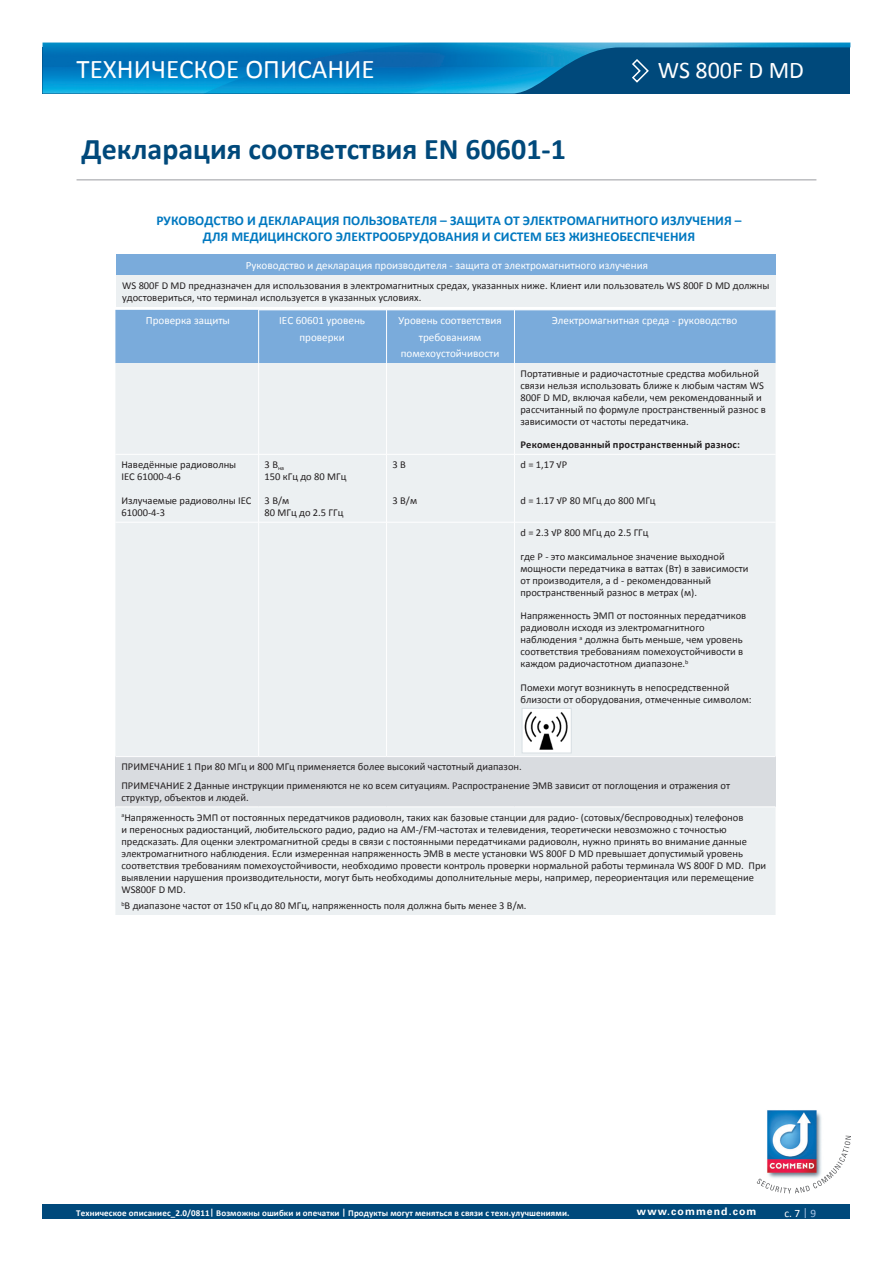
<style>
.page{position:relative;width:893px;height:1263px;background:#fff}
.page>*{position:absolute;margin:0;border:0;box-sizing:border-box;transform-origin:0 0}
.t1{font:700 30px "Calibri";color:#00497b}
.t2{font:27px "Calibri";color:#fff}
.t3{font:24px "Calibri";color:#fff}
.t4{font:700 13.5px/16.5px "Calibri";color:#0078c0}
.t5{font:11.25px "Calibri";color:#fff}
.t6{font:11.1px/16.5px "Calibri";color:#fff;text-align:center}
.t7{font:10.5px/12px "Calibri";color:#231f20}
.t8{font:700 10.5px "Calibri";letter-spacing:.02em;color:#231f20}
.t9{font:700 10.5px "Univers Com 65";letter-spacing:.1em;color:#fff}
.t10{font:700 9px "Calibri";letter-spacing:.01em;color:#fff}
.s1{color:#adc7e7}
</style>
<div class="page">
<img style="left:43px;top:43px;width:807px;height:51px">
<svg style="left:631px;top:58px;width:19px;height:26px"></svg>
<div style="left:43px;top:1204px;width:807px;height:15px;background:#00497b"></div>
<img style="left:767px;top:1110px;width:55px;height:26px">
<svg style="left:756px;top:1136px;width:94px;height:57px"></svg>
<hr style="left:77px;top:179px;width:739px;height:2px;background:#bcbdc0">
<div style="left:116px;top:254px;width:660px;height:21px;background:#7aabdb"></div>
<div style="left:116px;top:275px;width:660px;height:32px;background:#ecf0f2"></div>
<div style="left:115px;top:310px;width:660px;height:53px;background:#7aabdb"></div>
<div style="left:115px;top:363px;width:660px;height:552px;background:#ecf0f2"></div>
<div style="left:115px;top:455px;width:660px;height:67px;background:#ecf0f2"></div>
<div style="left:115px;top:757px;width:660px;height:50px;background:#d9dce0"></div>
<hr style="left:258px;top:310px;width:1px;height:53px;background:#fff">
<hr style="left:386px;top:310px;width:1px;height:53px;background:#fff">
<hr style="left:514px;top:310px;width:1px;height:53px;background:#fff">
<hr style="left:258px;top:363px;width:1px;height:91px;background:#fff">
<hr style="left:386px;top:363px;width:1px;height:91px;background:#fff">
<hr style="left:514px;top:363px;width:1px;height:91px;background:#fff">
<hr style="left:115px;top:454px;width:144px;height:1px;background:#fff">
<hr style="left:259px;top:454px;width:128px;height:1px;background:#fff">
<hr style="left:258px;top:454px;width:1px;height:68px;background:#fff">
<hr style="left:387px;top:454px;width:127px;height:1px;background:#fff">
<hr style="left:386px;top:454px;width:1px;height:68px;background:#fff">
<hr style="left:514px;top:454px;width:261px;height:1px;background:#fff">
<hr style="left:514px;top:454px;width:1px;height:68px;background:#fff">
<hr style="left:115px;top:522px;width:144px;height:1px;background:#fff">
<hr style="left:259px;top:522px;width:128px;height:1px;background:#fff">
<hr style="left:258px;top:522px;width:1px;height:234px;background:#fff">
<hr style="left:387px;top:522px;width:127px;height:1px;background:#fff">
<hr style="left:386px;top:522px;width:1px;height:234px;background:#fff">
<hr style="left:514px;top:522px;width:261px;height:1px;background:#fff">
<hr style="left:514px;top:522px;width:1px;height:234px;background:#fff">
<hr style="left:115px;top:756px;width:144px;height:1px;background:#fff">
<hr style="left:259px;top:756px;width:128px;height:1px;background:#fff">
<hr style="left:387px;top:756px;width:127px;height:1px;background:#fff">
<hr style="left:514px;top:756px;width:261px;height:1px;background:#fff">
<hr style="left:115px;top:806px;width:144px;height:1px;background:#fff">
<hr style="left:259px;top:806px;width:128px;height:1px;background:#fff">
<hr style="left:387px;top:806px;width:127px;height:1px;background:#fff">
<hr style="left:514px;top:806px;width:261px;height:1px;background:#fff">
<hr style="left:258px;top:310px;width:129px;height:1px;background:#fff">
<hr style="left:387px;top:310px;width:127px;height:1px;background:#fff">
<hr style="left:514px;top:310px;width:261px;height:1px;background:#fff">
<img style="left:524px;top:710px;width:46px;height:41px">
<div style="left:522px;top:708px;width:50px;height:45px;border:1px solid #d8dfe3"></div>
<h2 class="t2" style="left:77px;top:52px;width:300px">Техническое описание</h2>
<h1 class="t1" style="left:82px;top:129px;width:486px">Декларация соответствия EN 60601-1</h1>
<h3 class="t3" style="left:658px;top:54px;width:148px">WS 800F D MD</h3>
<p class="t4" style="left:156px;top:212px;width:32px">Руково</p>
<p class="t4" style="left:204px;top:212px;width:25px">дство</p>
<p class="t4" style="left:203px;top:212px;width:540px;text-indent:44px">и декларация пользователя – защита от электромагнитного излучения – для медицинского электрообрудования и систем без жизнеобеспечения</p>
<p class="t6" style="left:246px;top:257px;width:404px">Руководство и декларация производителя - защита от электромагнитного излучения</p>
<p class="t7" style="left:122px;top:280px;width:649px">WS 800F D MD предназначен для использования в электромагнитных средах, указанных ниже. Клиент или пользователь WS 800F D MD должны удостовериться, что терминал используется в указанных условиях.</p>
<p class="t6" style="left:146px;top:312px;width:86px">Проверка защиты</p>
<p class="t6" style="left:279px;top:312px;width:87px">IEC 60601 уровень проверки</p>
<p class="t6" style="left:398px;top:312px;width:105px">Уровень соответствия требованиям помехоустойчивости</p>
<p class="t6" style="left:552px;top:312px;width:187px">Электромагнитная среда - руководство</p>
<p class="t7" style="left:520px;top:368px;width:247px">Портативные и радиочастотные средства мобильной связи нельзя использовать ближе к любым частям WS 800F D MD, включая кабели, чем рекомендованный и рассчитанный по формуле пространственный разнос в зависимости от частоты передатчика.</p>
<p class="t8" style="left:520px;top:438px;width:221px">Рекомендованный пространственный разнос:</p>
<p class="t7" style="left:121px;top:459px;width:116px">Наведённые радиоволны<br>IEC 61000-4-6</p>
<p class="t7" style="left:121px;top:495px;width:132px">Излучаемые радиоволны IEC<br>61000-4-3</p>
<p class="t7" style="left:520px;top:459px;width:48px">d = 1,17 √P</p>
<p class="t7" style="left:520px;top:495px;width:137px">d = 1.17 √P 80 MГц дo 800 MГц</p>
<p class="t7" style="left:520px;top:527px;width:129px">d = 2.3 √P 800 MГц до 2.5 ГГц</p>
<p class="t7" style="left:520px;top:551px;width:230px">где Р - это максимальное значение выходной мощности передатчика в ваттах (Вт) в зависимости от производителя, а d - рекомендованный пространственный разнос в метрах (м).</p>
<p class="t7" style="left:520px;top:610px;width:227px">Напряженность ЭМП от постоянных передатчиков радиоволн исходя из электромагнитного наблюдения <sup>а</sup> должна быть меньше, чем уровень соответствия требованиям помехоустойчивости в каждом радиочастотном диапазоне.<sup>b</sup></p>
<p class="t7" style="left:520px;top:681px;width:233px">Помехи могут возникнуть в непосредственной близости от оборудования, отмеченные символом:</p>
<p class="t7" style="left:393px;top:459px;width:15px">3 В</p>
<p class="t7" style="left:393px;top:495px;width:26px">3 В/м</p>
<p class="t7" style="left:265px;top:459px;width:83px">3 В<sub>на<br></sub>150 кГц до 80 MГц</p>
<p class="t7" style="left:265px;top:495px;width:80px">3 В/м<br>80 MГц до 2.5 ГГц</p>
<p class="t7" style="left:121px;top:758px;width:610px;line-height:18.3px">ПРИМЕЧАНИЕ 1 При 80 МГц и 800 МГц применяется более высокий частотный диапазон.<br>ПРИМЕЧАНИЕ 2 Данные инструкции применяются не ко всем ситуациям. Распространение ЭМВ зависит от поглощения и отражения от</p>
<p class="t7" style="left:121px;top:787px;width:623px;line-height:20px">структур, объектов и людей.<br><sup>а</sup>Напряженность ЭМП от постоянных передатчиков радиоволн, таких как базовые станции для радио- (сотовых/беспроводных) телефонов</p>
<p class="t7" style="left:121px;top:823px;width:646px">и переносных радиостанций, любительского радио, радио на AM-/FM-частотах и телевидения, теоретически невозможно с точностью предсказать. Для оценки электромагнитной среды в связи с постоянными передатчиками радиоволн, нужно принять во внимание данные электромагнитного наблюдения. Если измеренная напряженность ЭМВ в месте установки WS 800F D MD превышает допустимый уровень соответствия требованиям помехоустойчивости, необходимо провести контроль проверки нормальной работы терминала WS 800F D MD. При выявлении нарушения производительности, могут быть необходимы дополнительные меры, например, переориентация или перемещение WS800F D MD.</p>
<p class="t7" style="left:121px;top:899px;width:407px"><sup>b</sup>В диапазоне частот от 150 кГц до 80 МГц, напряженность поля должна быть менее 3 В/м.</p>
<p class="t10" style="left:76px;top:1207px;width:495px">Техническое описаниеc_2.0/0811| Возможны ошибки и опечатки | Продукты могут меняться в связи с техн.улучшениями.</p>
<p class="t9" style="left:637px;top:1205px;width:121px">www.commend.com</p>
<p class="t5" style="left:784px;top:1206px;width:33px">с. 7 <span class="s1">| 9</span></p>
</div>
